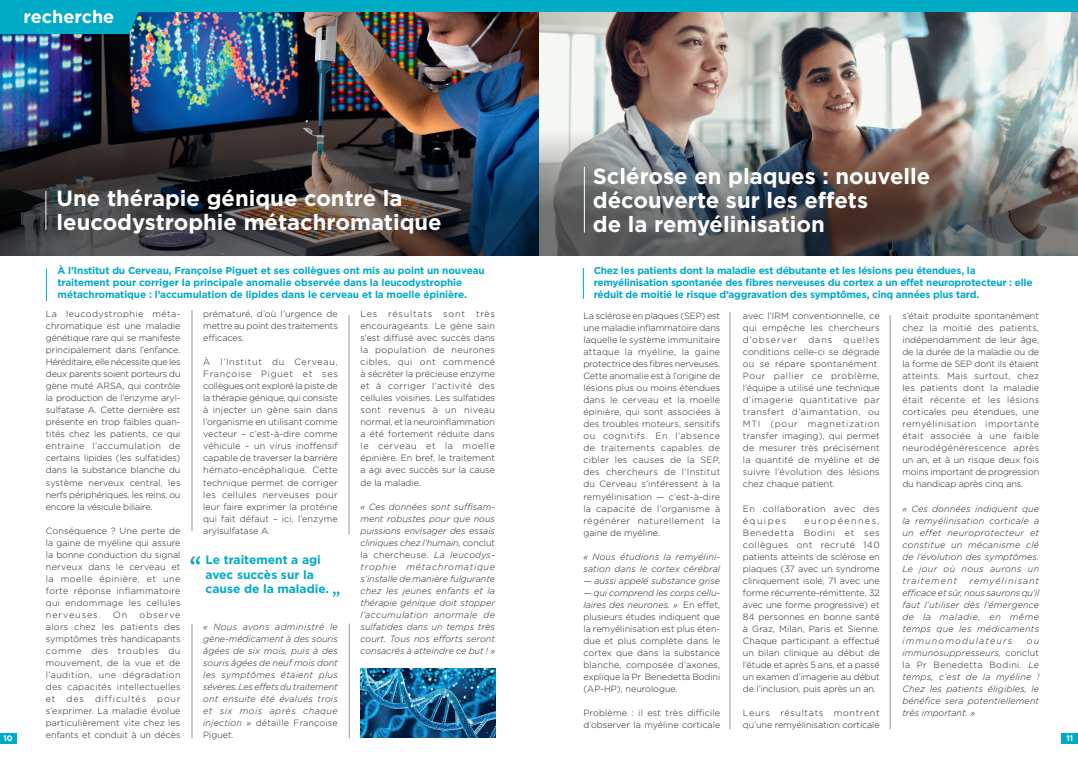
<style>
.page{position:relative;width:1078px;height:766px;background:#fff}
.page>*{position:absolute;margin:0;border:0;box-sizing:border-box;transform-origin:0 0}
.t1{font:700 22px/24px "Gotham";color:#fff}
.t2{font:700 18px "Gotham";color:#fff}
.t3{font:700 12px/14.6px "Gotham";color:#00abc6}
.t4{font:700 10px/12px "Gotham";letter-spacing:-.02em;color:#00abc6}
.Gotham-lg-txt{font:300 9px/12px "Gotham";color:#231f20;text-align:justify}
.Gotham-lg-txt-2{font:italic 300 9px/12px "Gotham";letter-spacing:.015em;color:#231f20;text-align:justify}
.Gotham-lg-txt-3{font:300 9px/12px "Gotham";letter-spacing:.05em;color:#231f20}
.t5{font:700 8px "Gotham";color:#fff}
.s1{font-style:normal}
.s2{font-style:italic}
</style>
<div class="page">
<img style="left:0;top:11px;width:1077px;height:244px">
<hr style="left:45px;top:191px;width:1px;height:39px;background:#fff">
<hr style="left:583px;top:167px;width:1px;height:65px;background:#fff">
<hr style="left:46px;top:268px;width:1px;height:33px;background:#00abc6">
<hr style="left:192px;top:310px;width:1px;height:221px;background:#939598">
<hr style="left:349px;top:315px;width:1px;height:219px;background:#939598">
<hr style="left:349px;top:623px;width:1px;height:115px;background:#939598">
<hr style="left:192px;top:623px;width:1px;height:115px;background:#939598">
<svg style="left:333px;top:591px;width:6px;height:5px"></svg>
<svg style="left:190px;top:556px;width:10px;height:8px"></svg>
<hr style="left:582px;top:268px;width:1px;height:31px;background:#00abc6">
<hr style="left:729px;top:312px;width:1px;height:417px;background:#939598">
<hr style="left:889px;top:315px;width:1px;height:414px;background:#939598">
<img style="left:360px;top:668px;width:135px;height:69px">
<div style="left:0;top:0;width:143px;height:34px;background:#00abc6"></div>
<div style="left:62px;top:0;width:1015px;height:11px;background:#00abc6"></div>
<div style="left:1061px;top:732px;width:16px;height:11px;background:#00abc6"></div>
<div style="left:0;top:732px;width:16px;height:11px;background:#00abc6"></div>
<p class="t2" style="left:24px;top:5px;width:92px">recherche</p>
<p class="t1" style="left:57px;top:186px;width:386px">Une thérapie génique contre la leucodystrophie métachromatique</p>
<p class="t4" style="left:58px;top:264px;width:428px">À l’Institut du Cerveau, Françoise Piguet et ses collègues ont mis au point un nouveau traitement pour corriger la principale anomalie observée dans la leucodystrophie métachromatique : l’accumulation de lipides dans le cerveau et la moelle épinière.</p>
<p class="t1" style="left:592px;top:164px;width:339px">Sclérose en plaques : nouvelle découverte sur les effets<br>de la remyélinisation</p>
<p class="t4" style="left:593px;top:264px;width:440px">Chez les patients dont la maladie est débutante et les lésions peu étendues, la remyélinisation spontanée des fibres nerveuses du cortex a un effet neuroprotecteur : elle réduit de moitié le risque d’aggravation des symptômes, cinq années plus tard.</p>
<p class="Gotham-lg-txt" style="left:46px;top:308px;width:136px">La leucodystrophie méta&shy;chromatique est une maladie génétique rare qui se manifeste principalement dans l’enfance.<br>Héréditaire, elle nécessite que les deux parents soient porteurs du gène muté ARSA, qui contrôle la production de l’enzyme aryl&shy;sulfatase A. Cette dernière est présente en trop faibles quan&shy;tités chez les patients, ce qui entraine l’accumulation de certains lipides (les sulfatides) dans la substance blanche du système nerveux central, les nerfs périphériques, les reins, ou encore la vésicule biliaire.</p>
<p class="Gotham-lg-txt" style="left:46px;top:524px;width:136px">Conséquence ? Une perte de la gaine de myéline qui assure la bonne conduction du signal nerveux dans le cerveau et la moelle épinière, et une forte réponse inflammatoire qui endommage les cellules nerveuses.</p>
<p class="Gotham-lg-txt" style="left:203px;top:308px;width:136px">prématuré, d’où l’urgence de mettre au point des traitements efficaces.</p>
<p class="Gotham-lg-txt" style="left:203px;top:356px;width:136px">À l’Institut du Cerveau, Françoise Piguet et ses collègues ont exploré la piste de la thérapie génique, qui consiste à injecter un gène sain dans l’organisme en utilisant comme vecteur – c’est-à-dire comme véhicule – un virus inoffensif capable de traverser la barrière hémato-encéphalique. Cette technique permet de corriger les cellules nerveuses pour leur faire exprimer la protéine qui fait défaut – ici, l’enzyme arylsulfatase A.</p>
<p class="Gotham-lg-txt" style="left:360px;top:308px;width:136px">Les résultats sont très encourageants. Le gène sain s’est diffusé avec succès dans la population de neurones cibles, qui ont commencé à sécréter la précieuse enzyme et à corriger l’activité des cellules voisines. Les sulfatides sont revenus à un niveau normal, et la neuroinflammation a été fortement réduite dans le cerveau et la moelle épinière. En bref, le traitement a agi avec succès sur la cause de la maladie.</p>
<p class="Gotham-lg-txt-2" style="left:360px;top:500px;width:136px">« Ces données sont suffisam&shy;ment robustes pour que nous puissions envisager des essais cliniques chez l’humain, <span class="s1">conclut la chercheuse.</span> La leucodys&shy;trophie métachromatique s’installe de manière fulgurante chez les jeunes enfants et la thérapie génique doit stopper l’accumulation anormale de sulfatides dans un temps très court. Tous nos efforts seront consacrés à atteindre ce but ! »</p>
<p class="Gotham-lg-txt" style="left:583px;top:310px;width:138px">La sclérose en plaques (SEP) est une maladie inflammatoire dans laquelle le système immunitaire attaque la myéline, la gaine protectrice des fibres nerveuses.<br>Cette anomalie est à l’origine de lésions plus ou moins étendues dans le cerveau et la moelle épinière, qui sont associées à des troubles moteurs, sensitifs ou cognitifs. En l’absence de traitements capables de cibler les causes de la SEP, des chercheurs de l’Institut du Cerveau s’intéressent à la remyélinisation — c’est-à-dire la capacité de l’organisme à régénérer naturellement la gaine de myéline.</p>
<p class="Gotham-lg-txt-2" style="left:583px;top:550px;width:138px">« Nous étudions la remyélini&shy;sation dans le cortex cérébral</p>
<p class="Gotham-lg-txt-2" style="left:583px;top:574px;width:138px">— aussi appelé substance grise</p>
<p class="Gotham-lg-txt" style="left:583px;top:586px;width:138px"><span class="s2">— qui comprend les corps cellu&shy;laires des neurones. »</span> En effet, plusieurs études indiquent que la remyélinisation est plus éten&shy;due et plus complète dans le cortex que dans la substance blanche, composée d’axones, explique la Pr Benedetta Bodini (AP-HP), neurologue.</p>
<p class="Gotham-lg-txt" style="left:583px;top:706px;width:138px">Problème : il est très difficile d’observer la myéline corticale</p>
<p class="Gotham-lg-txt" style="left:742px;top:310px;width:138px">avec l’IRM conventionnelle, ce qui empêche les chercheurs d’observer</p>
<p class="Gotham-lg-txt" style="left:902px;top:310px;width:138px">s’était produite spontanément chez la moitié des patients, indépendamment de leur âge, de la durée de la maladie ou de la forme de SEP dont ils étaient atteints. Mais surtout, chez les patients dont la maladie était récente et les lésions corticales peu étendues, une remyélinisation importante était associée à une faible neurodégénérescence après un an, et à un risque deux fois moins important de progression du handicap après cinq ans.</p>
<p class="Gotham-lg-txt-2" style="left:902px;top:502px;width:138px">« Ces données indiquent que la remyélinisation corticale a un effet neuroprotecteur et constitue un mécanisme clé de l’évolution des symptômes.<br>Le jour où nous aurons un traitement</p>
<p class="Gotham-lg-txt" style="left:742px;top:334px;width:138px;text-indent:101px">quelles conditions celle-ci se dégrade ou se répare spontanément.<br>Pour pallier ce problème, l’équipe a utilisé une technique d’imagerie quantitative par transfert d’aimantation, ou MTI (pour magnetization transfer imaging), qui permet de mesurer très précisément la quantité de myéline et de suivre l’évolution des lésions chez chaque patient.</p>
<p class="Gotham-lg-txt-3" style="left:742px;top:502px;width:138px">En collaboration avec des équipes</p>
<p class="Gotham-lg-txt" style="left:808px;top:334px;width:25px">dans</p>
<p class="Gotham-lg-txt" style="left:742px;top:514px;width:138px;text-indent:62px">européennes, Benedetta Bodini et ses collègues ont recruté 140 patients atteints de sclérose en plaques (37 avec un syndrome cliniquement isolé, 71 avec une forme récurrente-rémittente, 32 avec une forme progressive) et 84 personnes en bonne santé à Graz, Milan, Paris et Sienne.<br>Chaque participant a effectué un bilan clinique au début de l’étude et après 5 ans, et a passé un examen d’imagerie au début de l’inclusion, puis après un an.</p>
<p class="Gotham-lg-txt" style="left:742px;top:706px;width:138px">Leurs résultats montrent qu’une remyélinisation corticale</p>
<p class="t3" style="left:205px;top:552px;width:125px">Le traitement a agi avec succès sur la cause de la maladie.</p>
<p class="Gotham-lg-txt-2" style="left:902px;top:574px;width:138px;text-indent:67px">remyélinisant efficace et sûr, nous saurons qu’il faut l’utiliser dès l’émergence de la maladie, en même temps que les médicaments immunomodulateurs</p>
<p class="Gotham-lg-txt" style="left:46px;top:608px;width:136px;text-indent:94px">observe alors chez les patients des symptômes très handicapants comme des troubles du mouvement, de la vue et de l’audition, une dégradation des capacités intellectuelles et des difficultés pour s’exprimer. La maladie évolue particulièrement vite chez les enfants et conduit à un décès</p>
<p class="Gotham-lg-txt" style="left:113px;top:608px;width:16px">On</p>
<p class="Gotham-lg-txt-2" style="left:203px;top:620px;width:136px">« Nous avons administré le gène-médicament à des souris âgées de six mois, puis à des souris âgées de neuf mois dont les symptômes étaient plus sévères. Les effets du traitement ont ensuite été évalués trois et six mois après chaque injection » <span class="s1">détaille Françoise Piguet</span>.</p>
<p class="Gotham-lg-txt-2" style="left:902px;top:634px;width:138px;text-indent:124px">ou immunosuppresseurs, <span class="s1">conclut la Pr Benedetta Bodini</span>. Le temps, c’est de la myéline !<br>Chez les patients éligibles, le bénéfice sera potentiellement très important. »</p>
<p class="t5" style="left:3px;top:732px;width:11px">10</p>
<p class="t5" style="left:1066px;top:732px;width:8px">11</p>
</div>
